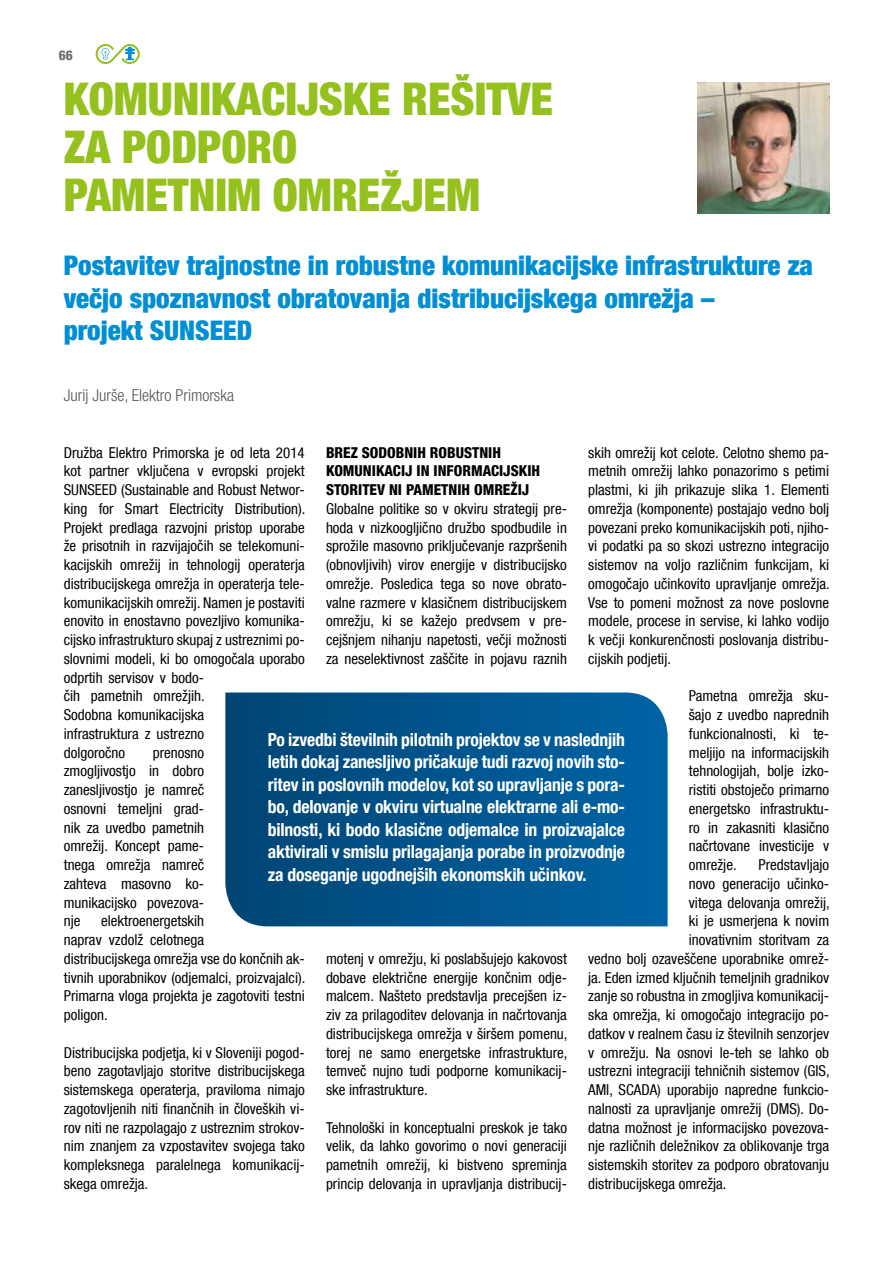
<style>
.page{position:relative;width:893px;height:1263px;background:#fff}
.page>*{position:absolute;margin:0;border:0;box-sizing:border-box;transform-origin:0 0}
.t1{font:900 condensed 45px/48px "Helvetica Neue LT Com";color:#95c11f}
.t2{font:900 condensed 27px/32.4px "Helvetica Neue LT Com";color:#008ed5}
.t3{font:700 condensed 18px/22.5px "Helvetica Neue LT Com";letter-spacing:-.01em;color:#fff;text-align:justify}
.t4{font:300 condensed 16.5px "Helvetica Neue LT Com";color:#575756}
.t5{font:condensed 15px/18.8px "Helvetica Neue LT Com";color:#000;text-align:justify}
.t6{font:800 condensed 15px/18.8px "Helvetica Neue LT Com";color:#000}
.t7{font:800 condensed 13.5px "Helvetica Neue LT Com";color:#706f6f}
</style>
<div class="page">
<img style="left:698px;top:83px;width:131px;height:131px">
<svg style="left:225px;top:692px;width:443px;height:234px;background:#02558d"></svg>
<svg style="left:96px;top:44px;width:44px;height:20px"></svg>
<p class="t7" style="left:59px;top:46px;width:16px">66</p>
<h1 class="t1" style="left:64px;top:74px;width:491px">KOMUNIKACIJSKE REŠITVE<br>ZA PODPORO<br>PAMETNIM OMREŽJEM</h1>
<h2 class="t2" style="left:64px;top:250px;width:751px">Postavitev trajnostne in robustne komunikacijske infrastrukture za večjo spoznavnost obratovanja distribucijskega omrežja –<br>projekt SUNSEED</h2>
<p class="t4" style="left:64px;top:386px;width:172px">Jurij Jurše, Elektro Primorska</p>
<p class="t5" style="left:64px;top:443px;width:243px;text-align:left">Družba Elektro Primorska je od leta 2014 kot partner vključena v evropski projekt SUNSEED (Sustainable and Robust Networ&shy;king for Smart Electricity Distribution).<br>Projekt predlaga razvojni pristop uporabe že prisotnih in razvijajočih se telekomuni&shy;kacijskih omrežij in tehnologij operaterja distribucijskega omrežja in operaterja tele&shy;komunikacijskih omrežij. Namen je postaviti enovito in enostavno povezljivo komunika&shy;cijsko infrastrukturo skupaj z ustreznimi po&shy;slovnimi modeli, ki bo omogočala uporabo odprtih servisov v bodo-<br>čih pametnih omrežjih.<br>Sodobna komunikacijska<br>infrastruktura z ustrezno<br>dolgoročno</p>
<p class="t5" style="left:588px;top:443px;width:243px">skih omrežij kot celote. Celotno shemo pa&shy;metnih omrežij lahko ponazorimo s petimi plastmi, ki jih prikazuje slika 1. Elementi omrežja (komponente) postajajo vedno bolj povezani preko komunikacijskih poti, njiho&shy;vi podatki pa so skozi ustrezno integracijo sistemov na voljo različnim funkcijam, ki omogočajo učinkovito upravljanje omrežja.<br>Vse to pomeni možnost za nove poslovne modele, procese in servise, ki lahko vodijo k večji konkurenčnosti poslovanja distribu&shy;cijskih podjetij.</p>
<p class="t5" style="left:689px;top:686px;width:142px">Pametna omrežja sku&shy;šajo z uvedbo naprednih funkcionalnosti, ki te&shy;meljijo na informacijskih tehnologijah, bolje izko&shy;ristiti obstoječo primarno energetsko infrastruktu&shy;ro in zakasniti klasično načrtovane investicije v omrežje.</p>
<p class="t6" style="left:326px;top:443px;width:216px">BREZ SODOBNIH ROBUSTNIH<br>KOMUNIKACIJ IN INFORMACIJSKIH<br>STORITEV NI PAMETNIH OMREŽIJ</p>
<p class="t5" style="left:326px;top:499px;width:242px">Globalne politike so v okviru strategij pre&shy;hoda v nizkoogljično družbo spodbudile in sprožile masovno priključevanje razpršenih (obnovljivih) virov energije v distribucijsko omrežje. Posledica tega so nove obrato&shy;valne razmere v klasičnem distribucijskem omrežju, ki se kažejo predvsem v pre&shy;cejšnjem nihanju napetosti, večji možnosti za neselektivnost zaščite in pojavu raznih</p>
<p class="t3" style="left:268px;top:728px;width:359px">Po izvedbi številnih pilotnih projektov se v naslednjih letih dokaj zanesljivo pričakuje tudi razvoj novih sto&shy;ritev in poslovnih modelov, kot so upravljanje s pora&shy;bo, delovanje v okviru virtualne elektrarne ali e-mo&shy;bilnosti, ki bodo klasične odjemalce in proizvajalce aktivirali v smislu prilagajanja porabe in proizvodnje za doseganje ugodnejših ekonomskih učinkov.</p>
<p class="t5" style="left:64px;top:743px;width:142px;text-indent:89px">prenosno zmogljivostjo in dobro zanesljivostjo je namreč osnovni temeljni grad&shy;nik za uvedbo pametnih omrežij. Koncept pame&shy;tnega omrežja namreč zahteva masovno ko&shy;munikacijsko povezova&shy;nje</p>
<p class="t5" style="left:758px;top:855px;width:72px">Predstavljajo</p>
<p class="t5" style="left:689px;top:874px;width:142px">novo generacijo učinko-</p>
<p class="t5" style="left:689px;top:893px;width:142px">vitega delovanja omrežij,</p>
<p class="t5" style="left:689px;top:911px;width:142px">ki je usmerjena k novim</p>
<p class="t5" style="left:689px;top:930px;width:142px">inovativnim storitvam za</p>
<p class="t5" style="left:588px;top:949px;width:242px">vedno bolj ozaveščene uporabnike omrež-</p>
<p class="t5" style="left:588px;top:968px;width:242px">ja. Eden izmed ključnih temeljnih gradnikov</p>
<p class="t5" style="left:588px;top:986px;width:242px">zanje so robustna in zmogljiva komunikacij-</p>
<p class="t5" style="left:588px;top:1005px;width:242px">ska omrežja, ki omogočajo integracijo po-</p>
<p class="t5" style="left:588px;top:1024px;width:242px">datkov v realnem času iz številnih senzorjev</p>
<p class="t5" style="left:588px;top:1043px;width:242px">v omrežju. Na osnovi le-teh se lahko ob</p>
<p class="t5" style="left:588px;top:1061px;width:243px">ustrezni integraciji tehničnih sistemov (GIS,</p>
<p class="t5" style="left:588px;top:1080px;width:242px">AMI, SCADA) uporabijo napredne funkcio-</p>
<p class="t5" style="left:588px;top:1099px;width:242px">nalnosti za upravljanje omrežij (DMS). Do-</p>
<p class="t5" style="left:588px;top:1118px;width:242px">datna možnost je informacijsko povezova-</p>
<p class="t5" style="left:588px;top:1136px;width:242px">nje različnih deležnikov za oblikovanje trga</p>
<p class="t5" style="left:588px;top:1155px;width:242px">sistemskih storitev za podporo obratovanju</p>
<p class="t5" style="left:588px;top:1174px;width:140px">distribucijskega omrežja.</p>
<p class="t5" style="left:64px;top:911px;width:243px;text-align:left;text-indent:37px">elektroenergetskih<br>naprav vzdolž celotnega<br>distribucijskega omrežja vse do končnih ak&shy;tivnih uporabnikov (odjemalci, proizvajalci).<br>Primarna vloga projekta je zagotoviti testni poligon.</p>
<p class="t5" style="left:64px;top:1043px;width:242px">Distribucijska podjetja, ki v Sloveniji pogod&shy;beno zagotavljajo storitve distribucijskega sistemskega operaterja, praviloma nimajo zagotovljenih niti finančnih in človeških vi&shy;rov niti ne razpolagajo z ustreznim strokov&shy;nim znanjem za vzpostavitev svojega tako kompleksnega paralelnega komunikacij&shy;skega omrežja.</p>
<p class="t5" style="left:326px;top:949px;width:243px">motenj v omrežju, ki poslabšujejo kakovost dobave električne energije končnim odje&shy;malcem. Našteto predstavlja precejšen iz&shy;ziv za prilagoditev delovanja in načrtovanja distribucijskega omrežja v širšem pomenu, torej ne samo energetske infrastrukture, temveč nujno tudi podporne komunikacij&shy;ske infrastrukture.</p>
<p class="t5" style="left:326px;top:1118px;width:242px">Tehnološki in konceptualni preskok je tako velik, da lahko govorimo o novi generaciji pametnih omrežij, ki bistveno spreminja princip delovanja in upravljanja distribucij-</p>
</div>
